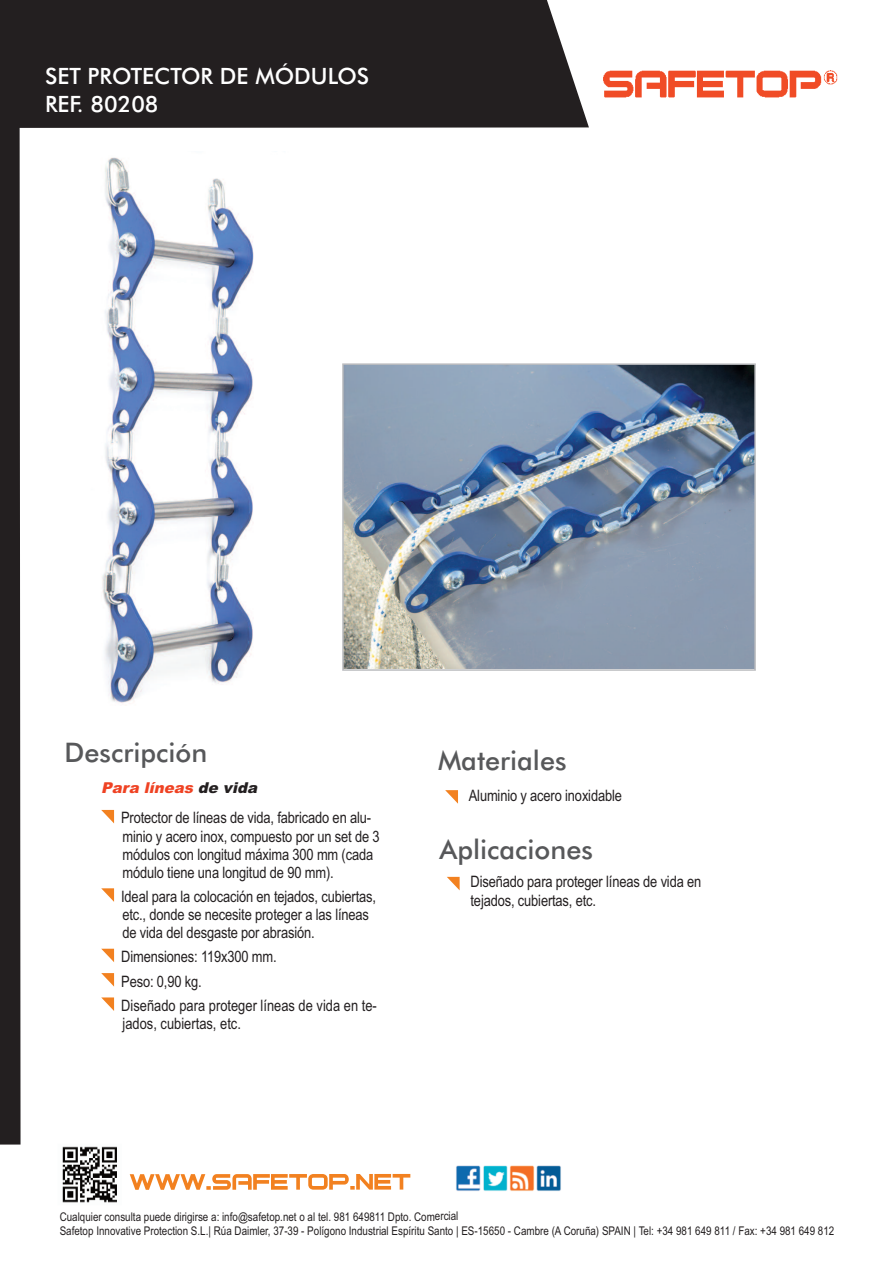
<style>
.page{position:relative;width:893px;height:1263px;background:#fff}
.page>*{position:absolute;margin:0;border:0;box-sizing:border-box;transform-origin:0 0}
.t1{font:500 27px "Futura BT";color:#57585a}
.t2{font:500 22.5px/28.5px "Futura BT";color:#fff}
.t3{font:15.75px/18px "Arial Narrow";letter-spacing:-.01em;color:#231f20}
.t4{font:italic 900 15px "Arial";color:#ef4223}
.t5{font:12px/14.2px "Arial Narrow";color:#231f20}
.s1{color:#231f20}
</style>
<div class="page">
<img style="left:102px;top:157px;width:152px;height:546px">
<div style="left:21px;top:0;width:568px;height:128px;background:#231f20"></div>
<svg style="left:101px;top:810px;width:13px;height:13px"></svg>
<svg style="left:101px;top:888px;width:13px;height:14px"></svg>
<svg style="left:101px;top:949px;width:13px;height:13px"></svg>
<svg style="left:101px;top:973px;width:13px;height:13px"></svg>
<svg style="left:101px;top:997px;width:13px;height:14px"></svg>
<svg style="left:130px;top:1174px;width:280px;height:16px"></svg>
<img style="left:62px;top:1146px;width:55px;height:57px">
<img style="left:603px;top:70px;width:235px;height:28px">
<img style="left:456px;top:1165px;width:105px;height:26px">
<svg style="left:445px;top:790px;width:13px;height:14px"></svg>
<svg style="left:447px;top:877px;width:13px;height:13px"></svg>
<div style="left:0;top:0;width:21px;height:1144px;background:#231f20"></div>
<img style="left:345px;top:366px;width:408px;height:302px">
<div style="left:342px;top:363px;width:414px;height:308px;border:2px solid #bcbdc0"></div>
<h2 class="t2" style="left:45px;top:62px;width:326px">SET PROTECTOR DE MÓDULOS<br>REF. 80208</h2>
<h1 class="t1" style="left:65px;top:737px;width:144px">Descripción</h1>
<h1 class="t1" style="left:438px;top:744px;width:130px">Materiales</h1>
<p class="t4" style="left:101px;top:779px;width:162px">Para líneas <span class="s1">de vida</span></p>
<p class="t3" style="left:121px;top:809px;width:260px">Protector de líneas de vida, fabricado en alu&shy;minio y acero inox, compuesto por un set de 3 módulos con longitud máxima 300 mm (cada módulo tiene una longitud de 90 mm).</p>
<p class="t3" style="left:121px;top:887px;width:256px">Ideal para la colocación en tejados, cubiertas, etc., donde se necesite proteger a las líneas de vida del desgaste por abrasión.</p>
<p class="t3" style="left:121px;top:944px;width:257px;line-height:24.5px">Dimensiones: 119x300 mm.<br>Peso: 0,90 kg.<br>Diseñado para proteger líneas de vida en te-</p>
<p class="t3" style="left:122px;top:1014px;width:120px">jados, cubiertas, etc.</p>
<p class="t3" style="left:469px;top:786px;width:155px">Aluminio y acero inoxidable</p>
<h1 class="t1" style="left:440px;top:834px;width:155px">Aplicaciones</h1>
<p class="t3" style="left:470px;top:871px;width:232px;line-height:19.5px">Diseñado para proteger líneas de vida en tejados, cubiertas, etc.</p>
<p class="t5" style="left:60px;top:1209px;width:776px">Cualquier consulta puede dirigirse a: info@safetop.net o al tel. 981 649811 Dpto. Comercial<br>Safetop Innovative Protection S.L.| Rúa Daimler, 37-39 - Polígono Industrial Espíritu Santo | ES-15650 - Cambre (A Coruña) SPAIN | Tel: +34 981 649 811 / Fax: +34 981 649 812</p>
</div>
